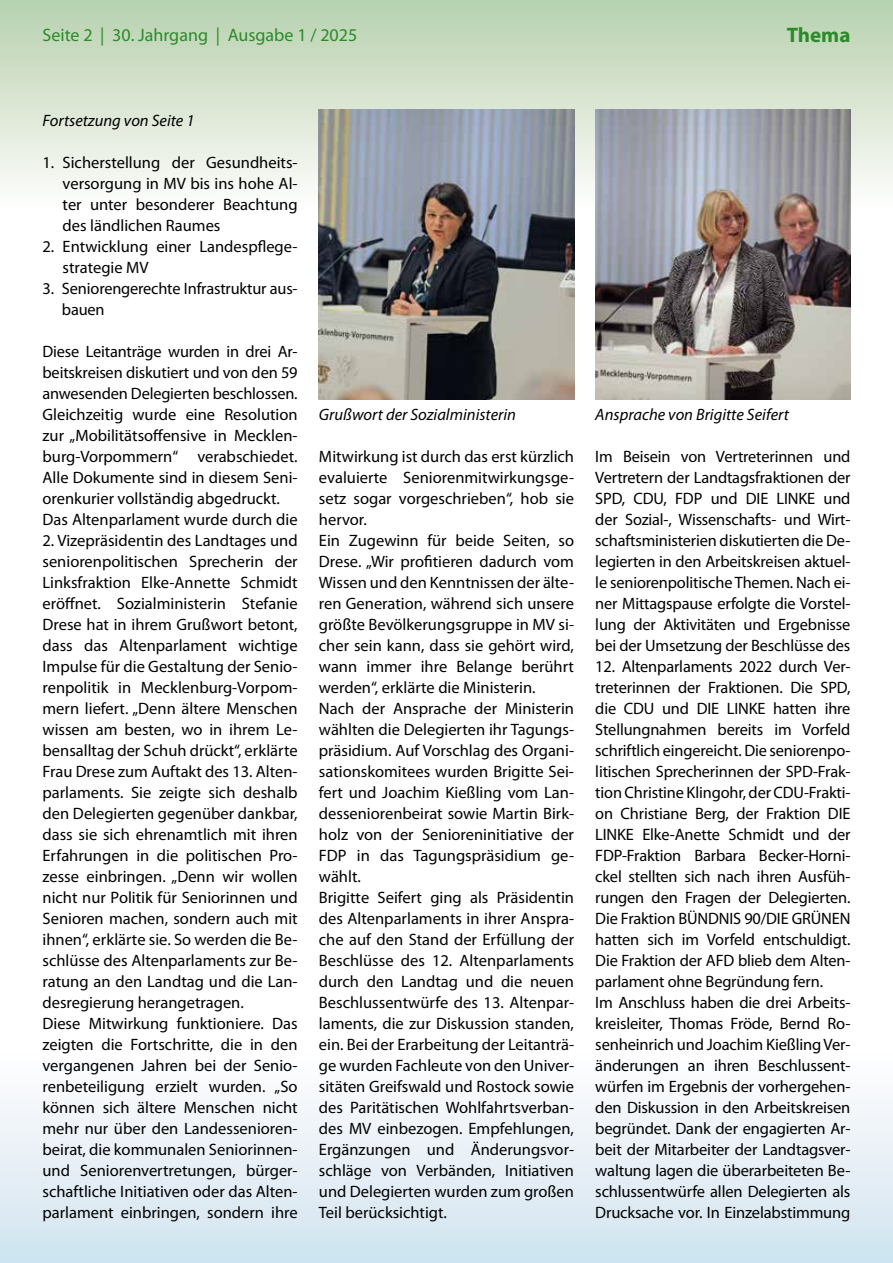
<style>
.page{position:relative;width:893px;height:1263px;background:#fff}
.page>*{position:absolute;margin:0;border:0;box-sizing:border-box;transform-origin:0 0}
.t1{font:700 21px "Myriad Pro";color:#2c8a2a}
.t2{font:18px "Myriad Pro";color:#2c8a2a}
.t3{font:16.5px/21px "Myriad Pro";color:#000}
.t4{font:italic 16.5px "Myriad Pro";color:#000}
</style>
<div class="page">
<div style="left:0;top:1050px;width:893px;height:213px;background:linear-gradient(to bottom,#fffeff,#cfe4ef)"></div>
<div style="left:0;top:0;width:893px;height:213px;background:linear-gradient(to bottom,#b7d1ae,#fefcfc)"></div>
<img style="left:319px;top:110px;width:255px;height:289px">
<img style="left:595px;top:110px;width:255px;height:289px">
<p class="t2" style="left:43px;top:24px;width:316px">Seite 2 | 30. Jahrgang | Ausgabe 1 / 2025</p>
<p class="t4" style="left:43px;top:110px;width:154px">Fortsetzung von Seite 1</p>
<p class="t1" style="left:787px;top:21px;width:65px">Thema</p>
<p class="t3" style="left:63px;top:152px;width:236px;text-align:justify;text-indent:-20px">1. Sicherstellung der Gesundheits&shy;versorgung in MV bis ins hohe Al&shy;ter unter besonderer Beachtung des ländlichen Raumes</p>
<p class="t3" style="left:63px;top:236px;width:236px;text-indent:-20px">2. Entwicklung einer Landespflege&shy;strategie MV</p>
<p class="t3" style="left:62px;top:278px;width:237px;text-indent:-19px">3. Seniorengerechte Infrastruktur aus&shy;bauen</p>
<p class="t3" style="left:43px;top:341px;width:257px">Diese Leitanträge wurden in drei Ar&shy;beitskreisen diskutiert und von den 59 anwesenden Delegierten beschlossen.<br>Gleichzeitig wurde eine Resolution zur „Mobilitätsoffensive in Mecklen&shy;burg-Vorpommern“ verabschiedet.<br>Alle Dokumente sind in diesem Seni&shy;orenkurier vollständig abgedruckt.<br>Das Altenparlament wurde durch die</p>
<p class="t3" style="left:43px;top:530px;width:257px">2. Vizepräsidentin des Landtages und seniorenpolitischen Sprecherin der Linksfraktion Elke-Annette Schmidt eröffnet. Sozialministerin Stefanie Drese hat in ihrem Grußwort betont, dass das Altenparlament wichtige Impulse für die Gestaltung der Senio&shy;renpolitik in Mecklenburg-Vorpom&shy;mern liefert. „Denn ältere Menschen wissen am besten, wo in ihrem Le&shy;bensalltag der Schuh drückt“, erklärte Frau Drese zum Auftakt des 13. Alten&shy;parlaments. Sie zeigte sich deshalb den Delegierten gegenüber dankbar, dass sie sich ehrenamtlich mit ihren Erfahrungen in die politischen Pro&shy;zesse einbringen. „Denn wir wollen nicht nur Politik für Seniorinnen und Senioren machen, sondern auch mit ihnen“, erklärte sie. So werden die Be&shy;schlüsse des Altenparlaments zur Be&shy;ratung an den Landtag und die Lan&shy;desregierung herangetragen.<br>Diese Mitwirkung funktioniere. Das zeigten die Fortschritte, die in den vergangenen Jahren bei der Senio&shy;renbeteiligung erzielt wurden. „So können sich ältere Menschen nicht mehr nur über den Landessenioren&shy;beirat, die kommunalen Seniorinnen&shy;und Seniorenvertretungen, bürger&shy;schaftliche Initiativen oder das Alten&shy;parlament einbringen, sondern ihre</p>
<p class="t4" style="left:319px;top:404px;width:199px">Grußwort der Sozialministerin</p>
<p class="t4" style="left:595px;top:404px;width:195px">Ansprache von Brigitte Seifert</p>
<p class="t3" style="left:319px;top:446px;width:257px">Mitwirkung ist durch das erst kürzlich evaluierte Seniorenmitwirkungsge&shy;setz sogar vorgeschrieben“, hob sie hervor.<br>Ein Zugewinn für beide Seiten, so Drese. „Wir profitieren dadurch vom Wissen und den Kenntnissen der älte&shy;ren Generation, während sich unsere größte Bevölkerungsgruppe in MV si&shy;cher sein kann, dass sie gehört wird, wann immer ihre Belange berührt werden“, erklärte die Ministerin.<br>Nach der Ansprache der Ministerin wählten die Delegierten ihr Tagungs&shy;präsidium. Auf Vorschlag des Organi&shy;sationskomitees wurden Brigitte Sei&shy;fert und Joachim Kießling vom Lan&shy;desseniorenbeirat sowie Martin Birk&shy;holz von der Senioreninitiative der FDP in das Tagungspräsidium ge&shy;wählt.<br>Brigitte Seifert ging als Präsidentin des Altenparlaments in ihrer Anspra&shy;che auf den Stand der Erfüllung der Beschlüsse des 12. Altenparlaments durch den Landtag und die neuen Beschlussentwürfe des 13. Altenpar&shy;laments, die zur Diskussion standen, ein. Bei der Erarbeitung der Leitanträ&shy;ge wurden Fachleute von den Univer&shy;sitäten Greifswald und Rostock sowie des Paritätischen Wohlfahrtsverban&shy;des MV einbezogen. Empfehlungen, Ergänzungen und Änderungsvor&shy;schläge von Verbänden, Initiativen und Delegierten wurden zum großen Teil berücksichtigt.</p>
<p class="t3" style="left:595px;top:446px;width:257px;text-align:justify">Im Beisein von Vertreterinnen und Vertretern der Landtagsfraktionen der SPD, CDU, FDP und DIE LINKE und der Sozial-, Wissenschafts- und Wirt&shy;schaftsministerien diskutierten die De&shy;legierten in den Arbeitskreisen aktuel&shy;le seniorenpolitische Themen. Nach ei&shy;ner Mittagspause erfolgte die Vorstel&shy;lung der Aktivitäten und Ergebnisse bei der Umsetzung der Beschlüsse des</p>
<p class="t3" style="left:595px;top:656px;width:257px">12. Altenparlaments 2022 durch Ver&shy;treterinnen der Fraktionen. Die SPD, die CDU und DIE LINKE hatten ihre Stellungnahmen bereits im Vorfeld schriftlich eingereicht. Die seniorenpo&shy;litischen Sprecherinnen der SPD-Frak&shy;tion Christine Klingohr, der CDU-Frakti&shy;on Christiane Berg, der Fraktion DIE LINKE Elke-Anette Schmidt und der FDP-Fraktion Barbara Becker-Horni&shy;ckel stellten sich nach ihren Ausfüh&shy;rungen den Fragen der Delegierten.<br>Die Fraktion BÜNDNIS 90/DIE GRÜNEN hatten sich im Vorfeld entschuldigt.<br>Die Fraktion der AFD blieb dem Alten&shy;parlament ohne Begründung fern.<br>Im Anschluss haben die drei Arbeits&shy;kreisleiter, Thomas Fröde, Bernd Ro&shy;senheinrich und Joachim Kießling Ver&shy;änderungen an ihren Beschlussent&shy;würfen im Ergebnis der vorhergehen&shy;den Diskussion in den Arbeitskreisen begründet. Dank der engagierten Ar&shy;beit der Mitarbeiter der Landtagsver&shy;waltung lagen die überarbeiteten Be&shy;schlussentwürfe allen Delegierten als Drucksache vor. In Einzelabstimmung</p>
</div>
